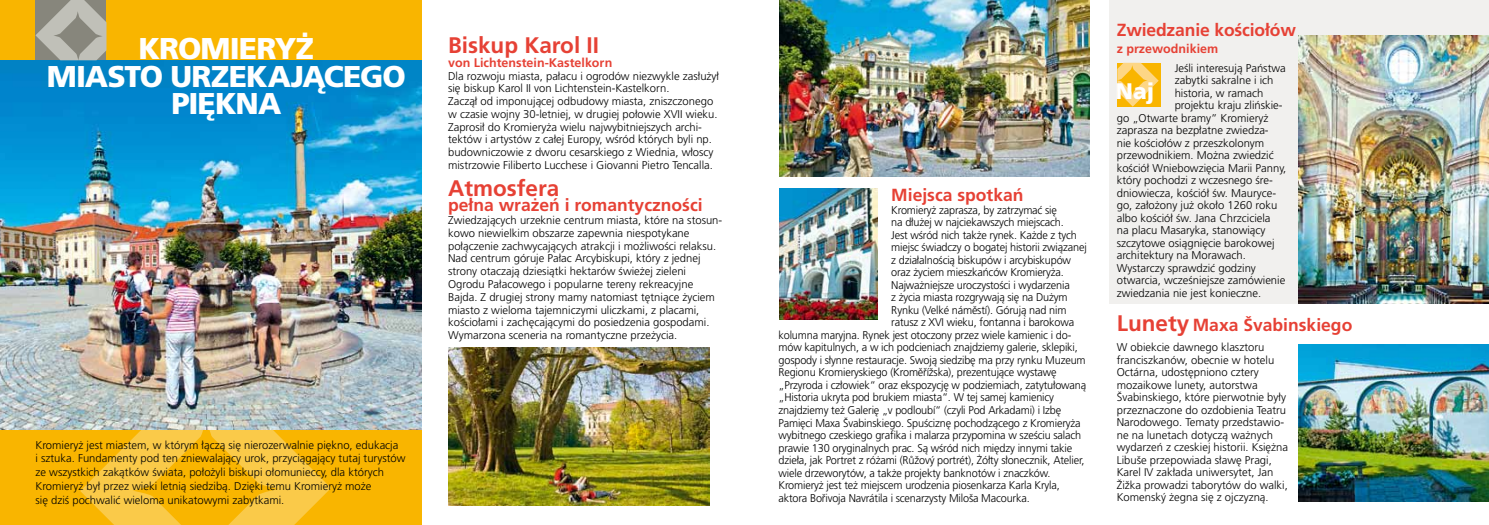
<style>
.page{position:relative;width:1489px;height:525px;background:#fff}
.page>*{position:absolute;margin:0;border:0;box-sizing:border-box;transform-origin:0 0}
.t1{font:900 30px "Frutiger CE";letter-spacing:-.03em;color:#fff}
.t2{font:700 22.5px "Frutiger CE";color:#e64135}
.t3{font:900 22.5px "Frutiger CE";color:#fff}
.t4{font:700 17.5px "Frutiger CE";color:#e64135}
.t5{font:700 12.5px "Frutiger CE";color:#e64135}
.t6{font:300 11.25px/12.8px "Frutiger CE";color:#000}
.s1{font-size:22.5px}
</style>
<div class="page">
<div style="left:1109px;top:0;width:379px;height:304px;background:#f1f0ee"></div>
<div style="left:0;top:0;width:422px;height:524px;background:#f9b500"></div>
<svg style="left:80px;top:429px;width:251px;height:95px;fill:#faca49"></svg>
<img style="left:0;top:60px;width:422px;height:369px">
<svg style="left:35px;top:0;width:71px;height:60px;background:#a4a39a"></svg>
<img style="left:780px;top:0;width:309px;height:176px">
<img style="left:448px;top:348px;width:261px;height:157px">
<img style="left:780px;top:188px;width:97px;height:131px">
<img style="left:1298px;top:35px;width:190px;height:268px">
<img style="left:1298px;top:344px;width:190px;height:156px">
<div style="left:1116px;top:63px;width:44px;height:43px;background:#f9b500"></div>
<svg style="left:1117px;top:63px;width:41px;height:44px"></svg>
<h1 class="t1" style="left:138px;top:32px;width:177px">KROMIERYŻ</h1>
<h1 class="t1" style="left:47px;top:59px;width:336px">MIASTO URZEKAJĄCEGO</h1>
<h1 class="t1" style="left:171px;top:87px;width:106px">PIĘKNA</h1>
<p class="t6" style="left:36px;top:437px;width:371px;line-height:13.8px">Kromieryż jest miastem, w którym łączą się nierozerwalnie piękno, edukacja<br>i sztuka. Fundamenty pod ten zniewalający urok, przyciągający tutaj turystów ze wszystkich zakątków świata, położyli biskupi ołomunieccy, dla których Kromieryż był przez wieki letnią siedzibą. Dzięki temu Kromieryż może<br>się dziś pochwalić wieloma unikatowymi zabytkami.</p>
<h2 class="t2" style="left:448px;top:32px;width:145px">Biskup Karol II</h2>
<p class="t5" style="left:448px;top:55px;width:166px">von Lichtenstein-Kastelkorn</p>
<p class="t6" style="left:448px;top:69px;width:272px">Dla rozwoju miasta, pałacu i ogrodów niezwykle zasłużył się biskup Karol II von Lichtenstein-Kastelkorn.<br>Zaczął od imponującej odbudowy miasta, zniszczonego w czasie wojny 30-letniej, w drugiej połowie XVII wieku.<br>Zaprosił do Kromieryża wielu najwybitniejszych archi&shy;tektów i artystów z całej Europy, wśród których byli np. budowniczowie z dworu cesarskiego z Wiednia, włoscy mistrzowie Filiberto Lucchese i Giovanni Pietro Tencalla.</p>
<h2 class="t2" style="left:448px;top:176px;width:113px">Atmosfera</h2>
<h3 class="t4" style="left:448px;top:195px;width:256px">pełna wrażeń i romantyczności</h3>
<p class="t6" style="left:448px;top:214px;width:276px">Zwiedzających urzeknie centrum miasta, które na stosun&shy;kowo niewielkim obszarze zapewnia niespotykane połączenie zachwycających atrakcji i możliwości relaksu.<br>Nad centrum góruje Pałac Arcybiskupi, który z jednej strony otaczają dziesiątki hektarów świeżej zieleni Ogrodu Pałacowego i popularne tereny rekreacyjne Bajda. Z drugiej strony mamy natomiast tętniące życiem miasto z wieloma tajemniczymi uliczkami, z placami, kościołami i zachęcającymi do posiedzenia gospodami.<br>Wymarzona sceneria na romantyczne przeżycia.</p>
<h3 class="t4" style="left:891px;top:185px;width:134px">Miejsca spotkań</h3>
<p class="t6" style="left:891px;top:203px;width:167px">Kromieryż zaprasza, by zatrzymać się</p>
<p class="t6" style="left:891px;top:216px;width:174px">na dłużej w najciekawszych miejscach.</p>
<p class="t6" style="left:891px;top:228px;width:187px">Jest wśród nich także rynek. Każde z tych</p>
<p class="t6" style="left:891px;top:241px;width:197px">miejsc świadczy o bogatej historii związanej</p>
<p class="t6" style="left:891px;top:253px;width:181px">z działalnością biskupów i arcybiskupów</p>
<p class="t6" style="left:891px;top:266px;width:174px">oraz życiem mieszkańców Kromieryża.</p>
<p class="t6" style="left:891px;top:278px;width:180px">Najważniejsze uroczystości i wydarzenia</p>
<p class="t6" style="left:891px;top:291px;width:178px">z życia miasta rozgrywają się na Dużym</p>
<p class="t6" style="left:891px;top:303px;width:177px">Rynku (Velké náměstí). Górują nad nim</p>
<p class="t6" style="left:891px;top:316px;width:184px">ratusz z XVI wieku, fontanna i barokowa</p>
<p class="t6" style="left:778px;top:328px;width:294px">kolumna maryjna. Rynek jest otoczony przez wiele kamienic i do-</p>
<p class="t6" style="left:778px;top:341px;width:301px">mów kapitulnych, a w ich podcieniach znajdziemy galerie, sklepiki,</p>
<p class="t6" style="left:778px;top:353px;width:309px">gospody i słynne restauracje. Swoją siedzibę ma przy rynku Muzeum</p>
<p class="t6" style="left:778px;top:366px;width:280px">Regionu Kromieryskiego (Kroměřížska), prezentujące wystawę</p>
<p class="t6" style="left:778px;top:378px;width:309px">„Przyroda i człowiek“ oraz ekspozycję w podziemiach, zatytułowaną</p>
<p class="t6" style="left:778px;top:391px;width:277px">„Historia ukryta pod brukiem miasta“. W tej samej kamienicy</p>
<p class="t6" style="left:778px;top:403px;width:284px">znajdziemy też Galerię „v podloubí“ (czyli Pod Arkadami) i Izbę</p>
<p class="t6" style="left:778px;top:416px;width:304px">Pamięci Maxa Švabinskiego. Spuściznę pochodzącego z Kromieryża</p>
<p class="t6" style="left:778px;top:428px;width:304px">wybitnego czeskiego grafika i malarza przypomina w sześciu salach</p>
<p class="t6" style="left:778px;top:441px;width:295px">prawie 130 oryginalnych prac. Są wśród nich między innymi takie</p>
<p class="t6" style="left:778px;top:453px;width:307px">dzieła, jak Portret z różami (Růžový portrét), Żółty słonecznik, Atelier,</p>
<p class="t6" style="left:778px;top:466px;width:273px">wiele drzeworytów, a także projekty banknotów i znaczków.</p>
<p class="t6" style="left:778px;top:478px;width:283px">Kromieryż jest też miejscem urodzenia piosenkarza Karla Kryla,</p>
<p class="t6" style="left:778px;top:491px;width:253px">aktora Bořivoja Navrátila i scenarzysty Miloša Macourka.</p>
<h3 class="t4" style="left:1116px;top:20px;width:181px">Zwiedzanie kościołów</h3>
<p class="t5" style="left:1116px;top:41px;width:103px">z przewodnikiem</p>
<h2 class="t3" style="left:1115px;top:79px;width:40px">NAJ</h2>
<p class="t6" style="left:1174px;top:61px;width:113px">Jeśli interesują Państwa</p>
<p class="t6" style="left:1174px;top:74px;width:100px">zabytki sakralne i ich</p>
<p class="t6" style="left:1174px;top:86px;width:90px">historia, w ramach</p>
<p class="t6" style="left:1174px;top:99px;width:109px">projektu kraju zlińskie-</p>
<p class="t6" style="left:1116px;top:111px;width:153px">go „Otwarte bramy” Kromieryż</p>
<p class="t6" style="left:1116px;top:124px;width:153px">zaprasza na bezpłatne zwiedza-</p>
<p class="t6" style="left:1116px;top:136px;width:149px">nie kościołów z przeszkolonym</p>
<p class="t6" style="left:1116px;top:149px;width:158px">przewodnikiem. Można zwiedzić</p>
<p class="t6" style="left:1116px;top:161px;width:171px">kościół Wniebowzięcia Marii Panny,</p>
<p class="t6" style="left:1116px;top:174px;width:158px">który pochodzi z wczesnego śre-</p>
<p class="t6" style="left:1116px;top:186px;width:161px">dniowiecza, kościół św. Mauryce-</p>
<p class="t6" style="left:1116px;top:199px;width:162px">go, założony już około 1260 roku</p>
<p class="t6" style="left:1116px;top:211px;width:155px">albo kościół św. Jana Chrzciciela</p>
<p class="t6" style="left:1116px;top:224px;width:150px">na placu Masaryka, stanowiący</p>
<p class="t6" style="left:1116px;top:236px;width:159px">szczytowe osiągnięcie barokowej</p>
<p class="t6" style="left:1116px;top:249px;width:131px">architektury na Morawach.</p>
<p class="t6" style="left:1116px;top:261px;width:141px">Wystarczy sprawdzić godziny</p>
<p class="t6" style="left:1116px;top:274px;width:170px">otwarcia, wcześniejsze zamówienie</p>
<p class="t6" style="left:1116px;top:286px;width:146px">zwiedzania nie jest konieczne.</p>
<h3 class="t4" style="left:1116px;top:315px;width:237px"><span class="s1">Lunety</span> Maxa Švabinskiego</h3>
<p class="t6" style="left:1116px;top:341px;width:173px">W obiekcie dawnego klasztoru franciszkanów, obecnie w hotelu Octárna, udostępniono cztery mozaikowe lunety, autorstwa Švabinskiego, które pierwotnie były przeznaczone do ozdobienia Teatru Narodowego. Tematy przedstawio&shy;ne na lunetach dotyczą ważnych wydarzeń z czeskiej historii. Księżna Libuše przepowiada sławę Pragi, Karel IV zakłada uniwersytet, Jan Žižka prowadzi taborytów do walki, Komenský żegna się z ojczyzną.</p>
</div>
